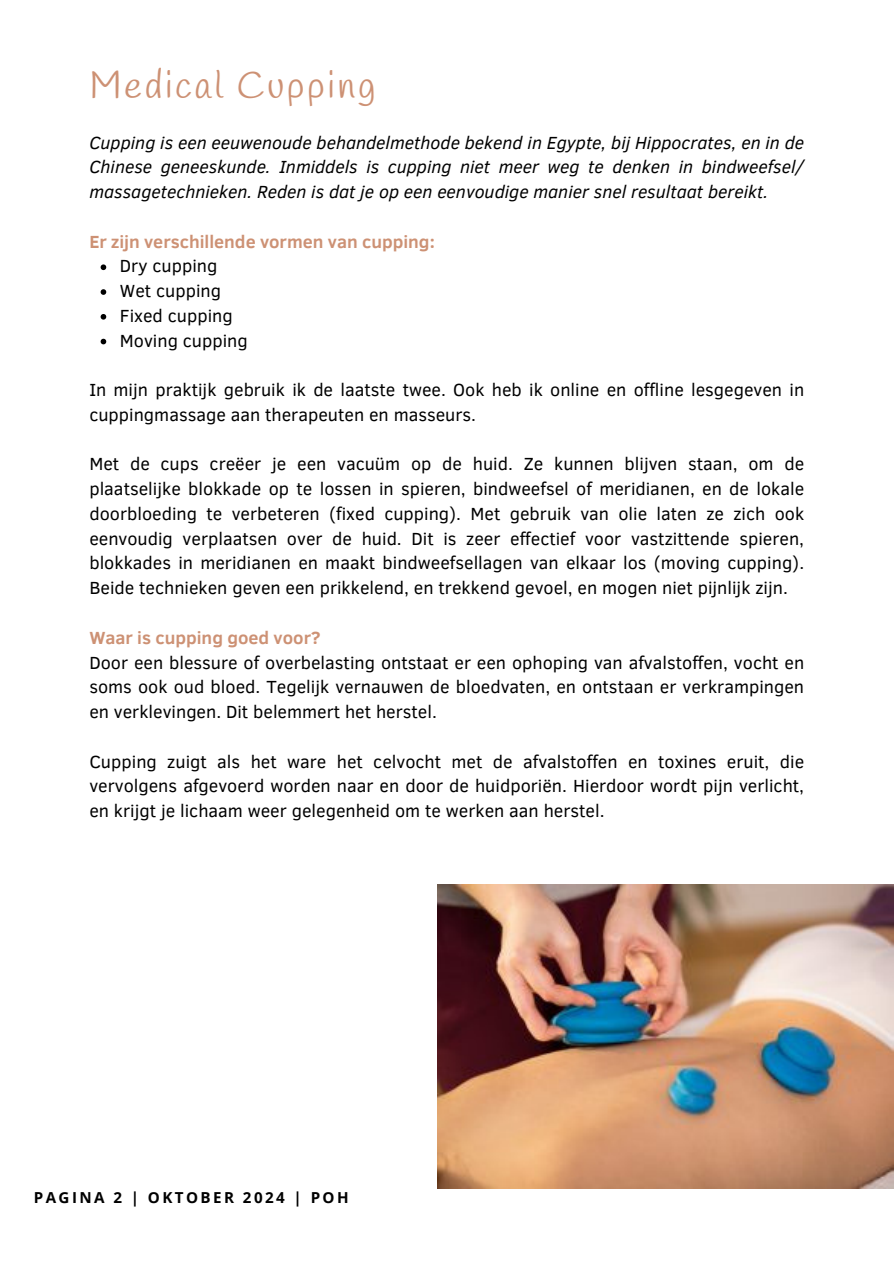
<style>
.page{position:relative;width:894px;height:1264px;background:#fff}
.page>*{position:absolute;margin:0;border:0;box-sizing:border-box;transform-origin:0 0}
.t1{font:37.5px "Handlee";letter-spacing:.07em;color:#cd9174}
.t2{font:18px/24.8px "Clear Sans";color:#000}
.t3{font:italic 18px/24.8px "Clear Sans";color:#000;text-align:justify}
.t4{font:700 18px "Clear Sans";color:#cd9174}
.t5{font:700 15.15px "Open Sans";letter-spacing:.16em;color:#000}
.s1{font-weight:700;color:#cd9174}
</style>
<div class="page">
<img style="left:438px;top:884px;width:455px;height:304px">
<svg style="left:101px;top:264px;width:5px;height:6px"></svg>
<svg style="left:101px;top:289px;width:5px;height:6px"></svg>
<svg style="left:101px;top:314px;width:5px;height:5px"></svg>
<svg style="left:101px;top:339px;width:5px;height:5px"></svg>
<p class="t1" style="left:89px;top:63px;width:287px">Medical Cupping</p>
<h3 class="t3" style="left:89px;top:129px;width:716px">Cupping is een eeuwenoude behandelmethode bekend in Egypte, bij Hippocrates, en in de Chinese geneeskunde. Inmiddels is cupping niet meer weg te denken in bindweefsel/ massagetechnieken. Reden is dat je op een eenvoudige manier snel resultaat bereikt.</h3>
<h2 class="t4" style="left:89px;top:228px;width:347px">Er zijn verschillende vormen van cupping:</h2>
<p class="t2" style="left:120px;top:253px;width:99px">Dry cupping</p>
<p class="t2" style="left:120px;top:277px;width:103px">Wet cupping</p>
<p class="t2" style="left:120px;top:302px;width:114px">Fixed cupping</p>
<p class="t2" style="left:120px;top:327px;width:129px">Moving cupping</p>
<h3 class="t2" style="left:89px;top:376px;width:716px">In mijn praktijk gebruik ik de laatste twee. Ook heb ik online en offline lesgegeven in cuppingmassage aan therapeuten en masseurs.</h3>
<h3 class="t2" style="left:89px;top:451px;width:716px;text-align:justify">Met de cups creëer je een vacuüm op de huid. Ze kunnen blijven staan, om de plaatselijke blokkade op te lossen in spieren, bindweefsel of meridianen, en de lokale doorbloeding te verbeteren (fixed cupping). Met gebruik van olie laten ze zich ook eenvoudig verplaatsen over de huid. Dit is zeer effectief voor vastzittende spieren, blokkades in meridianen en maakt bindweefsellagen van elkaar los (moving cupping).<br>Beide technieken geven een prikkelend, en trekkend gevoel, en mogen niet pijnlijk zijn.</h3>
<h3 class="t2" style="left:89px;top:624px;width:716px"><span class="s1">Waar is cupping goed voor?<br></span>Door een blessure of overbelasting ontstaat er een ophoping van afvalstoffen, vocht en soms ook oud bloed. Tegelijk vernauwen de bloedvaten, en ontstaan er verkrampingen en verklevingen. Dit belemmert het herstel.</h3>
<h3 class="t2" style="left:89px;top:748px;width:716px;text-align:justify">Cupping zuigt als het ware het celvocht met de afvalstoffen en toxines eruit, die vervolgens afgevoerd worden naar en door de huidporiën. Hierdoor wordt pijn verlicht, en krijgt je lichaam weer gelegenheid om te werken aan herstel.</h3>
<p class="t5" style="left:34px;top:1186px;width:316px">PAGINA 2 | OKTOBER 2024 | POH</p>
</div>
